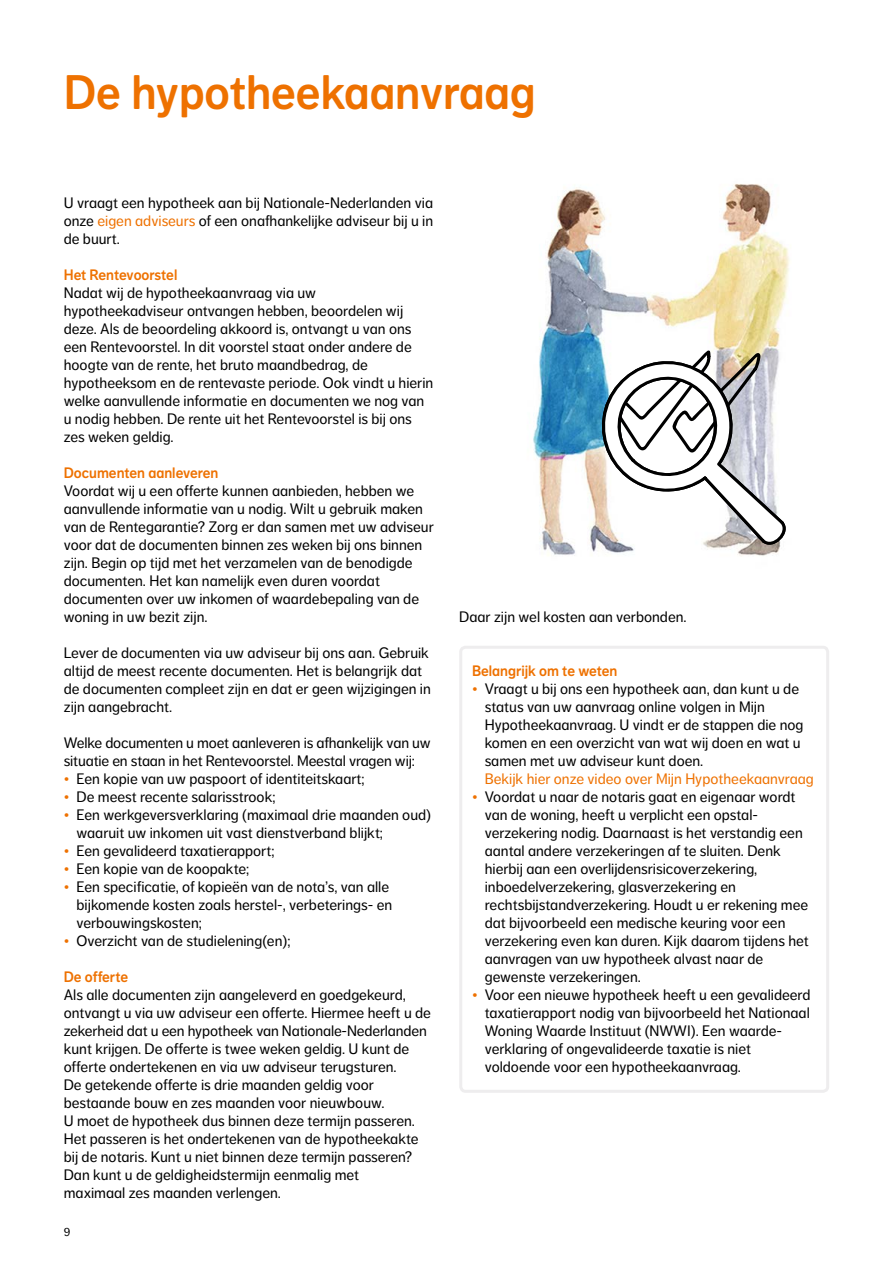
<style>
.page{position:relative;width:893px;height:1263px;background:#fff}
.page>*{position:absolute;margin:0;border:0;box-sizing:border-box;transform-origin:0 0}
.t1{font:48px "NN Dagny Display";color:#ee7100}
.t2{font:15px/18px "NN Dagny Text";color:#000}
.t3{font:15px "NN Dagny Display";color:#ee7100}
.t4{font:15px "NN Dagny Text";color:#ee7100}
.t5{font:12px "NN Dagny Text";color:#000}
.s1{color:#ee7100}
</style>
<div class="page">
<img style="left:533px;top:184px;width:257px;height:372px">
<div style="left:459px;top:646px;width:370px;height:447px;border:3px solid #eeedee;border-radius:5px"></div>
<svg style="left:597px;top:350px;width:193px;height:202px"></svg>
<h1 class="t1" style="left:64px;top:64px;width:473px">De hypotheekaanvraag</h1>
<p class="t2" style="left:64px;top:194px;width:371px;text-align:justify">U vraagt een hypotheek aan bij Nationale-Nederlanden via onze <span class="s1">eigen adviseurs</span> of een onafhankelijke adviseur bij u in de buurt.</p>
<p class="t3" style="left:64px;top:266px;width:115px">Het Rentevoorstel</p>
<p class="t2" style="left:64px;top:284px;width:371px">Nadat wij de hypotheekaanvraag via uw hypotheekadviseur ontvangen hebben, beoordelen wij deze. Als de beoordeling akkoord is, ontvangt u van ons een Rentevoorstel. In dit voorstel staat onder andere de hoogte van de rente, het bruto maandbedrag, de hypotheeksom en de rentevaste periode. Ook vindt u hierin welke aanvullende informatie en documenten we nog van u nodig hebben. De rente uit het Rentevoorstel is bij ons zes weken geldig.</p>
<p class="t3" style="left:64px;top:464px;width:156px">Documenten aanleveren</p>
<p class="t2" style="left:64px;top:482px;width:371px">Voordat wij u een offerte kunnen aanbieden, hebben we aanvullende informatie van u nodig. Wilt u gebruik maken van de Rentegarantie? Zorg er dan samen met uw adviseur voor dat de documenten binnen zes weken bij ons binnen zijn. Begin op tijd met het verzamelen van de benodigde documenten. Het kan namelijk even duren voordat documenten over uw inkomen of waardebepaling van de woning in uw bezit zijn.</p>
<p class="t2" style="left:64px;top:644px;width:369px">Lever de documenten via uw adviseur bij ons aan. Gebruik altijd de meest recente documenten. Het is belangrijk dat de documenten compleet zijn en dat er geen wijzigingen in zijn aangebracht.</p>
<p class="t2" style="left:64px;top:734px;width:368px">Welke documenten u moet aanleveren is afhankelijk van uw situatie en staan in het Rentevoorstel. Meestal vragen wij:</p>
<p class="t2" style="left:64px;top:770px;width:302px"><span class="s1">•</span> Een kopie van uw paspoort of identiteitskaart;</p>
<p class="t2" style="left:64px;top:788px;width:213px"><span class="s1">•</span> De meest recente salarisstrook;</p>
<p class="t2" style="left:77px;top:806px;width:356px;text-indent:-13px"><span class="s1">•</span> Een werkgeversverklaring (maximaal drie maanden oud) waaruit uw inkomen uit vast dienstverband blijkt;</p>
<p class="t2" style="left:64px;top:842px;width:212px"><span class="s1">•</span> Een gevalideerd taxatierapport;</p>
<p class="t2" style="left:64px;top:860px;width:187px"><span class="s1">•</span> Een kopie van de koopakte;</p>
<p class="t2" style="left:77px;top:878px;width:317px;text-indent:-13px"><span class="s1">•</span> Een specificatie, of kopieën van de nota’s, van alle bijkomende kosten zoals herstel-, verbeterings- en verbouwingskosten;</p>
<p class="t2" style="left:64px;top:932px;width:228px"><span class="s1">•</span> Overzicht van de studielening(en);</p>
<p class="t3" style="left:64px;top:968px;width:66px">De offerte</p>
<p class="t2" style="left:64px;top:986px;width:369px">Als alle documenten zijn aangeleverd en goedgekeurd, ontvangt u via uw adviseur een offerte. Hiermee heeft u de zekerheid dat u een hypotheek van Nationale-Nederlanden kunt krijgen. De offerte is twee weken geldig. U kunt de offerte ondertekenen en via uw adviseur terugsturen.<br>De getekende offerte is drie maanden geldig voor bestaande bouw en zes maanden voor nieuwbouw.<br>U moet de hypotheek dus binnen deze termijn passeren.<br>Het passeren is het ondertekenen van de hypotheekakte bij de notaris. Kunt u niet binnen deze termijn passeren?<br>Dan kunt u de geldigheidstermijn eenmalig met<br>maximaal zes maanden verlengen.</p>
<p class="t5" style="left:64px;top:1225px;width:8px">9</p>
<p class="t2" style="left:459px;top:608px;width:229px">Daar zijn wel kosten aan verbonden.</p>
<p class="t3" style="left:472px;top:662px;width:147px">Belangrijk om te weten</p>
<p class="t2" style="left:485px;top:680px;width:320px;text-indent:-13px"><span class="s1">•</span> Vraagt u bij ons een hypotheek aan, dan kunt u de status van uw aanvraag online volgen in Mijn Hypotheekaanvraag. U vindt er de stappen die nog komen en een overzicht van wat wij doen en wat u samen met uw adviseur kunt doen.</p>
<p class="t4" style="left:485px;top:770px;width:331px">Bekijk hier onze video over Mijn Hypotheekaanvraag</p>
<p class="t2" style="left:485px;top:788px;width:326px;text-indent:-13px"><span class="s1">•</span> Voordat u naar de notaris gaat en eigenaar wordt van de woning, heeft u verplicht een opstal&shy;verzekering nodig. Daarnaast is het verstandig een aantal andere verzekeringen af te sluiten. Denk hierbij aan een overlijdensrisicoverzekering, inboedelverzekering, glasverzekering en rechtsbijstandverzekering. Houdt u er rekening mee dat bijvoorbeeld een medische keuring voor een verzekering even kan duren. Kijk daarom tijdens het aanvragen van uw hypotheek alvast naar de gewenste verzekeringen.</p>
<p class="t2" style="left:485px;top:986px;width:327px;text-indent:-13px"><span class="s1">•</span> Voor een nieuwe hypotheek heeft u een gevalideerd taxatierapport nodig van bijvoorbeeld het Nationaal Woning Waarde Instituut (NWWI). Een waarde&shy;verklaring of ongevalideerde taxatie is niet voldoende voor een hypotheekaanvraag.</p>
</div>
